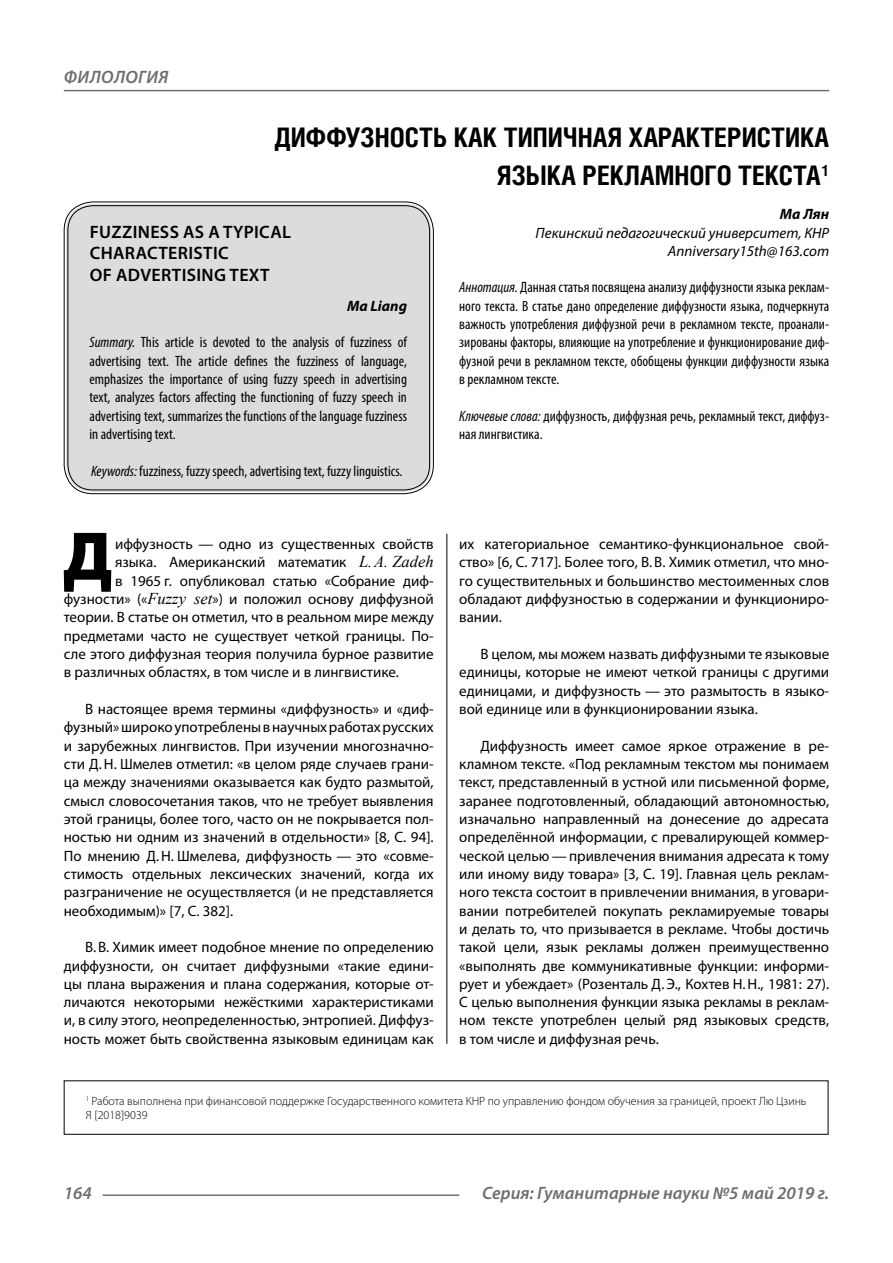
<style>
.page{position:relative;width:893px;height:1263px;background:#fff}
.page>*{position:absolute;margin:0;border:0;box-sizing:border-box;transform-origin:0 0}
.Bukvica{font:900 69.3px "Myriad Pro";color:#000}
.Header{font:700 27px/37.5px "Helios Cond";color:#000;text-align:right}
.Header-eng{font:600 18px/21.6px "Myriad Pro";letter-spacing:.02em;color:#000}
.t1{font:italic 600 18px "Myriad Pro";color:#6e6e6e}
.Normal{font:15px/18.3px "Myriad Pro";color:#000;text-align:justify}
.Annotation-rus{font:condensed 15px/18.3px "Myriad Pro";color:#000;text-align:justify}
.Annotation-eng{font:condensed 15px/18.3px "Myriad Pro";color:#000;text-align:justify}
.Bukvica-2{font:15px "Myriad Pro";color:#000}
.Author-doc{font:italic 15px "Myriad Pro";color:#000}
.Author-email{font:italic 15px "Myriad Pro";color:#000}
.Author-eng{font:italic 700 15px "Myriad Pro";color:#000}
.Author{font:italic 700 15px "Myriad Pro";color:#000}
.Footnote{font:300 12px/14.4px "Myriad Pro";color:#000}
.s1{font-style:italic}
.s2{font-family:"Times New Roman";font-style:italic;font-size:16.5px}
</style>
<div class="page">
<hr style="left:446px;top:128px;width:1px;height:916px;background:#000">
<div style="left:64px;top:1080px;width:764px;height:55px;border:1px solid #000"></div>
<div style="left:66px;top:204px;width:365px;height:288px;background:#dcdcdc;border-radius:27px"></div>
<div style="left:64px;top:202px;width:370px;height:292px;border:1px solid #000;border-radius:29px"></div>
<div style="left:68px;top:205px;width:362px;height:285px;border:1px solid #000;border-radius:25px"></div>
<hr style="left:103px;top:1194px;width:356px;height:2px;background:#6e6e6e">
<hr style="left:64px;top:90px;width:765px;height:1px;background:#6e6e6e">
<p class="t1" style="left:64px;top:66px;width:26px">Филология</p>
<p class="Header" style="left:274px;top:118px;width:557px">ДИФФУЗНОСТЬ КАК ТИПИЧНАЯ ХАРАКТЕРИСТИКА<br>ЯЗЫКА РЕКЛАМНОГО ТЕКСТА<sup>1</sup></p>
<p class="Author" style="left:780px;top:204px;width:51px">Ма Лян</p>
<p class="Author-doc" style="left:536px;top:223px;width:295px">Пекинский педагогический университет, КНР</p>
<p class="Author-email" style="left:668px;top:242px;width:163px">Anniversary15th@163.com</p>
<p class="Annotation-rus" style="left:459px;top:278px;width:371px"><span class="s1">Аннотация.</span> Данная статья посвящена анализу диффузности языка реклам&shy;ного текста. В статье дано определение диффузности языка, подчеркнута важность употребления диффузной речи в рекламном тексте, проанали&shy;зированы факторы, влияющие на употребление и функционирование диф&shy;фузной речи в рекламном тексте, обобщены функции диффузности языка в рекламном тексте.</p>
<p class="Annotation-rus" style="left:459px;top:406px;width:371px"><span class="s1">Ключевые слова:</span> диффузность, диффузная речь, рекламный текст, диффуз&shy;ная лингвистика.</p>
<p class="Header-eng" style="left:90px;top:220px;width:203px">FUZZINESS AS A TYPICAL<br>CHARACTERISTIC<br>OF ADVERTISING TEXT</p>
<p class="Author-eng" style="left:347px;top:296px;width:61px">Ma Liang</p>
<p class="Annotation-eng" style="left:90px;top:333px;width:319px"><span class="s1">Summary.</span> This article is devoted to the analysis of fuzziness of advertising text. The article defines the fuzziness of language, emphasizes the importance of using fuzzy speech in advertising text, analyzes factors affecting the functioning of fuzzy speech in advertising text, summarizes the functions of the language fuzziness in advertising text.</p>
<p class="Annotation-eng" style="left:91px;top:461px;width:313px"><span class="s1">Keywords:</span> fuzziness, fuzzy speech, advertising text, fuzzy linguistics.</p>
<p class="Bukvica" style="left:63px;top:510px;width:51px">Д</p>
<p class="Bukvica-2" style="left:115px;top:535px;width:320px">иффузность — одно из существенных свойств</p>
<p class="Bukvica-2" style="left:115px;top:553px;width:320px">языка. Американский математик <span class="s2">L.A. Zadeh</span></p>
<p class="Bukvica-2" style="left:115px;top:571px;width:320px">в 1965 г. опубликовал статью «Собрание диф-</p>
<p class="Bukvica-2" style="left:64px;top:590px;width:371px">фузности» («<span class="s2">Fuzzy set</span>») и положил основу диффузной</p>
<p class="Bukvica-2" style="left:64px;top:608px;width:371px">теории. В статье он отметил, что в реальном мире между</p>
<p class="Bukvica-2" style="left:64px;top:626px;width:371px">предметами часто не существует четкой границы. По-</p>
<p class="Bukvica-2" style="left:64px;top:645px;width:371px">сле этого диффузная теория получила бурное развитие</p>
<p class="Bukvica-2" style="left:64px;top:663px;width:337px">в различных областях, в том числе и в лингвистике.</p>
<p class="Normal" style="left:64px;top:699px;width:371px;text-indent:21px">В настоящее время термины «диффузность» и «диф&shy;фузный» широко употреблены в научных работах русских и зарубежных лингвистов. При изучении многозначно&shy;сти Д.Н. Шмелев отметил: «в целом ряде случаев грани&shy;ца между значениями оказывается как будто размытой, смысл словосочетания таков, что не требует выявления этой границы, более того, часто он не покрывается пол&shy;ностью ни одним из значений в отдельности» [8, С. 94].<br>По мнению Д.Н. Шмелева, диффузность — это «совме&shy;стимость отдельных лексических значений, когда их разграничение не осуществляется (и не представляется необходимым)» [7, С. 382].</p>
<p class="Normal" style="left:64px;top:938px;width:371px;text-indent:21px">В.В. Химик имеет подобное мнение по определению диффузности, он считает диффузными «такие едини&shy;цы плана выражения и плана содержания, которые от&shy;личаются некоторыми нежёсткими характеристиками и, в силу этого, неопределенностью, энтропией. Диффуз&shy;ность может быть свойственна языковым единицам как</p>
<p class="Normal" style="left:459px;top:535px;width:371px">их категориальное семантико-функциональное свой&shy;ство» [6, С. 717]. Более того, В.В. Химик отметил, что мно&shy;го существительных и большинство местоименных слов обладают диффузностью в содержании и функциониро&shy;вании.</p>
<p class="Normal" style="left:459px;top:644px;width:371px;text-indent:21px">В целом, мы можем назвать диффузными те языковые единицы, которые не имеют четкой границы с другими единицами, и диффузность — это размытость в языко&shy;вой единице или в функционировании языка.</p>
<p class="Normal" style="left:459px;top:736px;width:371px;text-indent:21px">Диффузность имеет самое яркое отражение в ре&shy;кламном тексте. «Под рекламным текстом мы понимаем текст, представленный в устной или письменной форме, заранее подготовленный, обладающий автономностью, изначально направленный на донесение до адресата определённой информации, с превалирующей коммер&shy;ческой целью—привлечения внимания адресата к тому или иному виду товара» [3, С. 19]. Главная цель реклам&shy;ного текста состоит в привлечении внимания, в уговари&shy;вании потребителей покупать рекламируемые товары и делать то, что призывается в рекламе. Чтобы достичь такой цели, язык рекламы должен преимущественно «выполнять две коммуникативные функции: информи&shy;рует и убеждает» (Розенталь Д.Э., Кохтев Н.Н., 1981: 27).<br>С целью выполнения функции языка рекламы в реклам&shy;ном тексте употреблен целый ряд языковых средств, в том числе и диффузная речь.</p>
<p class="Footnote" style="left:86px;top:1093px;width:722px"><sup>1</sup> Работа выполнена при финансовой поддержке Государственного комитета КНР по управлению фондом обучения за границей, проект Лю Цзинь<br>Я [2018]9039</p>
<p class="t1" style="left:64px;top:1182px;width:30px">164</p>
<p class="t1" style="left:482px;top:1182px;width:349px">Серия: Гуманитарные науки №5 май 2019 г.</p>
</div>
